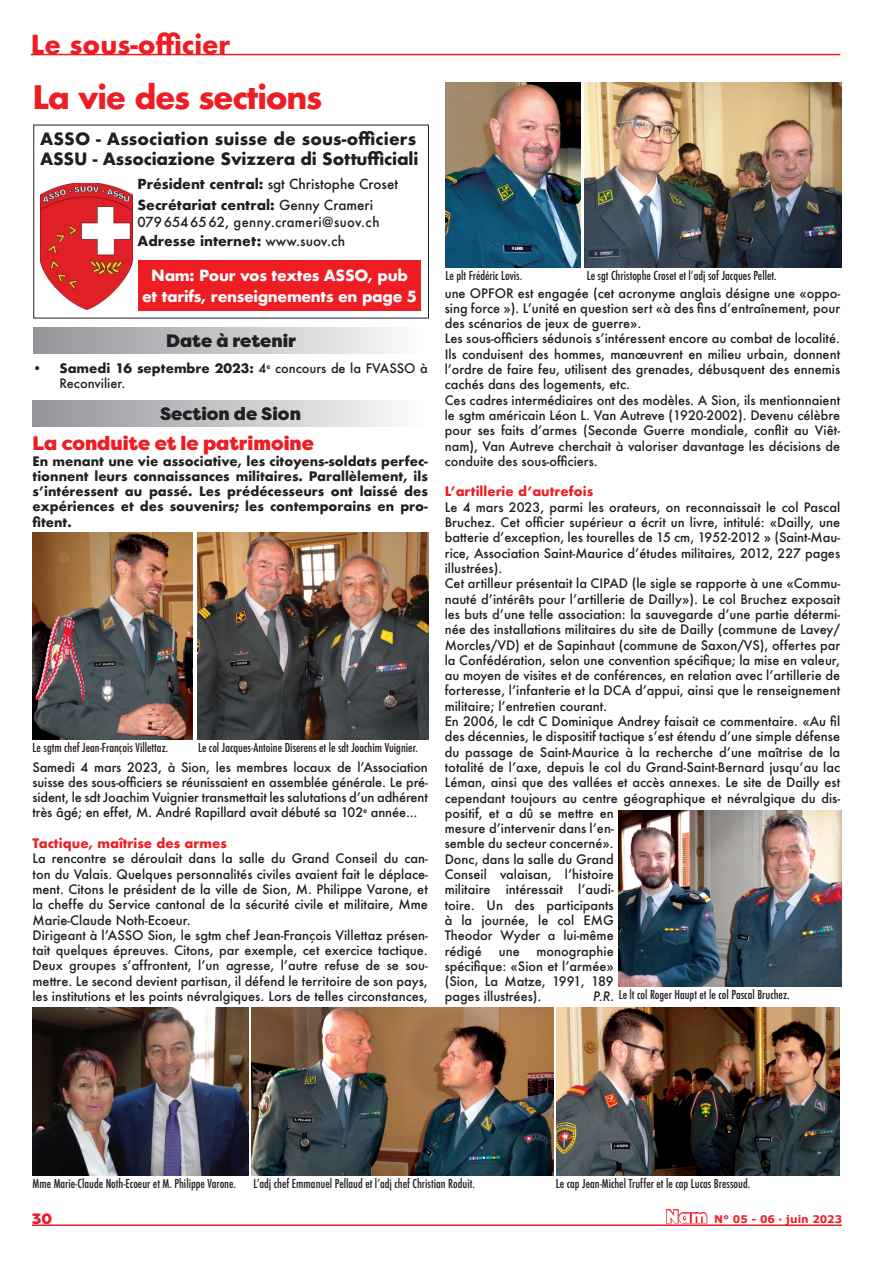
<style>
.page{position:relative;width:893px;height:1263px;background:#fff}
.page>*{position:absolute;margin:0;border:0;box-sizing:border-box;transform-origin:0 0}
.t1{font:700 31.5px "Futura";letter-spacing:-.04em;color:#ee1d23}
.t2{font:700 25.5px "Futura";color:#ee1d23}
.t3{font:900 19.5px "Filson Pro";color:#ee1d23}
.t4{font:900 18px "Filson Pro";color:#231f20}
.t5{font:700 16.5px "Futura";letter-spacing:-.005em;color:#231f20}
.t6{font:700 15px/21px "Futura";letter-spacing:-.02em;color:#fff;text-align:center}
.t7{font:900 15px "Filson Pro";color:#ee1d23}
.t8{font:500 13.5px/16.2px "Futura";letter-spacing:.03em;color:#231f20}
.t9{font:500 13.5px "Futura";letter-spacing:.005em;color:#231f20}
.t10{font:700 13.5px "Futura";color:#231f20}
.t11{font:500 12.75px/15.3px "Futura";color:#231f20;text-align:justify}
.t12{font:700 12.75px/15.3px "Futura";color:#231f20;text-align:justify}
.t13{font:700 12.75px "Futura";color:#ee1d23}
.t14{font:italic 500 12.75px "Futura";color:#231f20}
.t15{font:500 condensed 12px "Futura";color:#231f20}
.t16{font:700 10.5px "Verdana";color:#ee1d23}
.s1{font-weight:700}
.s2{font-weight:500}
.s3{font-family:"Filson Pro";font-weight:900;font-size:18px}
</style>
<div class="page">
<hr style="left:32px;top:1224px;width:810px;height:2px;background:#ee1d23">
<img style="left:618px;top:810px;width:224px;height:176px">
<hr style="left:31px;top:54px;width:809px;height:1px;background:#ee1d23">
<div style="left:33px;top:125px;width:396px;height:193px;border:1px solid #231f20"></div>
<img style="left:41px;top:183px;width:92px;height:126px">
<div style="left:33px;top:327px;width:396px;height:26px;background:linear-gradient(to right,#929498,#fcfcfd)"></div>
<div style="left:138px;top:260px;width:283px;height:51px;background:#ee1d23"></div>
<div style="left:33px;top:400px;width:395px;height:26px;background:linear-gradient(to right,#929498,#fcfcfd)"></div>
<img style="left:198px;top:533px;width:230px;height:206px">
<img style="left:33px;top:533px;width:159px;height:206px">
<img style="left:33px;top:1007px;width:216px;height:169px">
<img style="left:252px;top:1007px;width:302px;height:169px">
<img style="left:446px;top:83px;width:134px;height:185px">
<img style="left:585px;top:83px;width:257px;height:185px">
<img style="left:557px;top:1007px;width:283px;height:169px">
<p class="t2" style="left:31px;top:26px;width:201px">Le sous-officier</p>
<p class="t1" style="left:32px;top:74px;width:291px">La vie des sections</p>
<p class="t5" style="left:40px;top:127px;width:378px">ASSO - Association suisse de sous-officiers</p>
<p class="t5" style="left:40px;top:147px;width:380px">ASSU - Associazione Svizzera di Sottufficiali</p>
<p class="t9" style="left:138px;top:175px;width:262px"><span class="s1">Président central:</span> sgt Christophe Croset</p>
<p class="t8" style="left:138px;top:197px;width:244px"><span class="s1">Secrétariat central:</span> Genny Crameri<br>0796546562, genny.crameri@suov.ch</p>
<p class="t10" style="left:138px;top:232px;width:209px">Adresse internet: <span class="s2">www.suov.ch</span></p>
<p class="t6" style="left:142px;top:265px;width:277px">Nam: Pour vos textes ASSO, pub et tarifs, renseignements en page 5</p>
<p class="t4" style="left:166px;top:329px;width:131px">Date à retenir</p>
<p class="t11" style="left:59px;top:360px;width:370px;text-indent:-27px"><span class="s1">• Samedi 16 septembre 2023:</span> 4<sup>e</sup> concours de la FVASSO à<br>Reconvilier.</p>
<p class="t4" style="left:160px;top:402px;width:142px">Section de Sion</p>
<p class="t3" style="left:32px;top:431px;width:283px">La conduite et le patrimoine</p>
<p class="t12" style="left:32px;top:453px;width:397px">En menant une vie associative, les citoyens-soldats perfec&shy;tionnent leurs connaissances militaires. Parallèlement, ils s’intéressent au passé. Les prédécesseurs ont laissé des expériences et des souvenirs; les contemporains en pro&shy;fitent.</p>
<p class="t15" style="left:33px;top:740px;width:137px">Le sgtm chef Jean-François Villettaz.</p>
<p class="t15" style="left:198px;top:740px;width:221px">Le col Jacques-Antoine Diserens et le sdt Joachim Vuignier.</p>
<p class="t11" style="left:32px;top:759px;width:397px">Samedi 4 mars 2023, à Sion, les membres locaux de l’Association suisse des sous-officiers se réunissaient en assemblée générale. Le pré&shy;sident, le sdt Joachim Vuignier transmettait les salutations d’un adhérent très âgé; en effet, M. André Rapillard avait débuté sa 102<sup>e</sup> année...</p>
<p class="t13" style="left:32px;top:834px;width:196px">Tactique, maîtrise des armes</p>
<p class="t11" style="left:32px;top:851px;width:397px">La rencontre se déroulait dans la salle du Grand Conseil du can&shy;ton du Valais. Quelques personnalités civiles avaient fait le déplace&shy;ment. Citons le président de la ville de Sion, M. Philippe Varone, et la cheffe du Service cantonal de la sécurité civile et militaire, Mme Marie-Claude Noth-Ecoeur.</p>
<p class="t11" style="left:32px;top:927px;width:397px">Dirigeant à l’ASSO Sion, le sgtm chef Jean-François Villettaz présen&shy;tait quelques épreuves. Citons, par exemple, cet exercice tactique.<br>Deux groupes s’affrontent, l’un agresse, l’autre refuse de se sou&shy;mettre. Le second devient partisan, il défend le territoire de son pays, les institutions et les points névralgiques. Lors de telles circonstances,</p>
<p class="t15" style="left:446px;top:268px;width:78px">Le plt Frédéric Lovis.</p>
<p class="t15" style="left:587px;top:268px;width:192px">Le sgt Christophe Croset et l’adj sof Jacques Pellet.</p>
<p class="t11" style="left:445px;top:285px;width:397px">une OPFOR est engagée (cet acronyme anglais désigne une «oppo&shy;sing force »). L’unité en question sert «à des fins d’entraînement, pour des scénarios de jeux de guerre».</p>
<p class="t11" style="left:445px;top:331px;width:397px">Les sous-officiers sédunois s’intéressent encore au combat de localité.<br>Ils conduisent des hommes, manœuvrent en milieu urbain, donnent l’ordre de faire feu, utilisent des grenades, débusquent des ennemis cachés dans des logements, etc.</p>
<p class="t11" style="left:445px;top:392px;width:397px">Ces cadres intermédiaires ont des modèles. A Sion, ils mentionnaient le sgtm américain Léon L. Van Autreve (1920-2002). Devenu célèbre pour ses faits d’armes (Seconde Guerre mondiale, conflit au Viêt&shy;nam), Van Autreve cherchait à valoriser davantage les décisions de conduite des sous-officiers.</p>
<p class="t13" style="left:445px;top:482px;width:150px">L’artillerie d’autrefois</p>
<p class="t11" style="left:445px;top:499px;width:397px">Le 4 mars 2023, parmi les orateurs, on reconnaissait le col Pascal Bruchez. Cet officier supérieur a écrit un livre, intitulé: «Dailly, une batterie d’exception, les tourelles de 15 cm, 1952-2012 » (Saint-Mau&shy;rice, Association Saint-Maurice d’études militaires, 2012, 227 pages illustrées).</p>
<p class="t11" style="left:445px;top:576px;width:397px">Cet artilleur présentait la CIPAD (le sigle se rapporte à une «Commu&shy;nauté d’intérêts pour l’artillerie de Dailly»). Le col Bruchez exposait les buts d’une telle association: la sauvegarde d’une partie détermi&shy;née des installations militaires du site de Dailly (commune de Lavey/ Morcles/VD) et de Sapinhaut (commune de Saxon/VS), offertes par la Confédération, selon une convention spécifique; la mise en valeur, au moyen de visites et de conférences, en relation avec l’artillerie de forteresse, l’infanterie et la DCA d’appui, ainsi que le renseignement militaire; l’entretien courant.</p>
<p class="t11" style="left:445px;top:713px;width:397px;text-align:left">En 2006, le cdt C Dominique Andrey faisait ce commentaire. «Au fil des décennies, le dispositif tactique s’est étendu d’une simple défense du passage de Saint-Maurice à la recherche d’une maîtrise de la totalité de l’axe, depuis le col du Grand-Saint-Bernard jusqu’au lac Léman, ainsi que des vallées et accès annexes. Le site de Dailly est cependant toujours au centre géographique et névralgique du dis&shy;positif, et a dû se mettre en<br>mesure d’intervenir dans l’en-<br>semble du secteur concerné».</p>
<p class="t11" style="left:445px;top:851px;width:171px">Donc, dans la salle du Grand Conseil valaisan, l’histoire militaire intéressait l’audi&shy;toire. Un des participants à la journée, le col EMG Theodor Wyder a lui-même rédigé</p>
<p class="t11" style="left:445px;top:943px;width:171px;text-indent:92px">monographie spécifique: «Sion et l’armée» (Sion, La Matze, 1991, 189 pages illustrées).</p>
<p class="t11" style="left:499px;top:943px;width:22px">une</p>
<p class="t15" style="left:619px;top:986px;width:172px">Le lt col Roger Haupt et le col Pascal Bruchez.</p>
<p class="t14" style="left:593px;top:988px;width:23px">P.R.</p>
<p class="t15" style="left:33px;top:1176px;width:205px">Mme Marie-Claude Noth-Ecoeur et M. Philippe Varone.</p>
<p class="t15" style="left:253px;top:1176px;width:223px">L’adj chef Emmanuel Pellaud et l’adj chef Christian Roduit.</p>
<p class="t15" style="left:556px;top:1176px;width:196px">Le cap Jean-Michel Truffer et le cap Lucas Bressoud.</p>
<p class="t7" style="left:32px;top:1210px;width:22px">30</p>
<p class="t16" style="left:666px;top:1212px;width:178px"><span class="s3">Nam</span> N° 05 - 06 · juin 2023</p>
</div>
